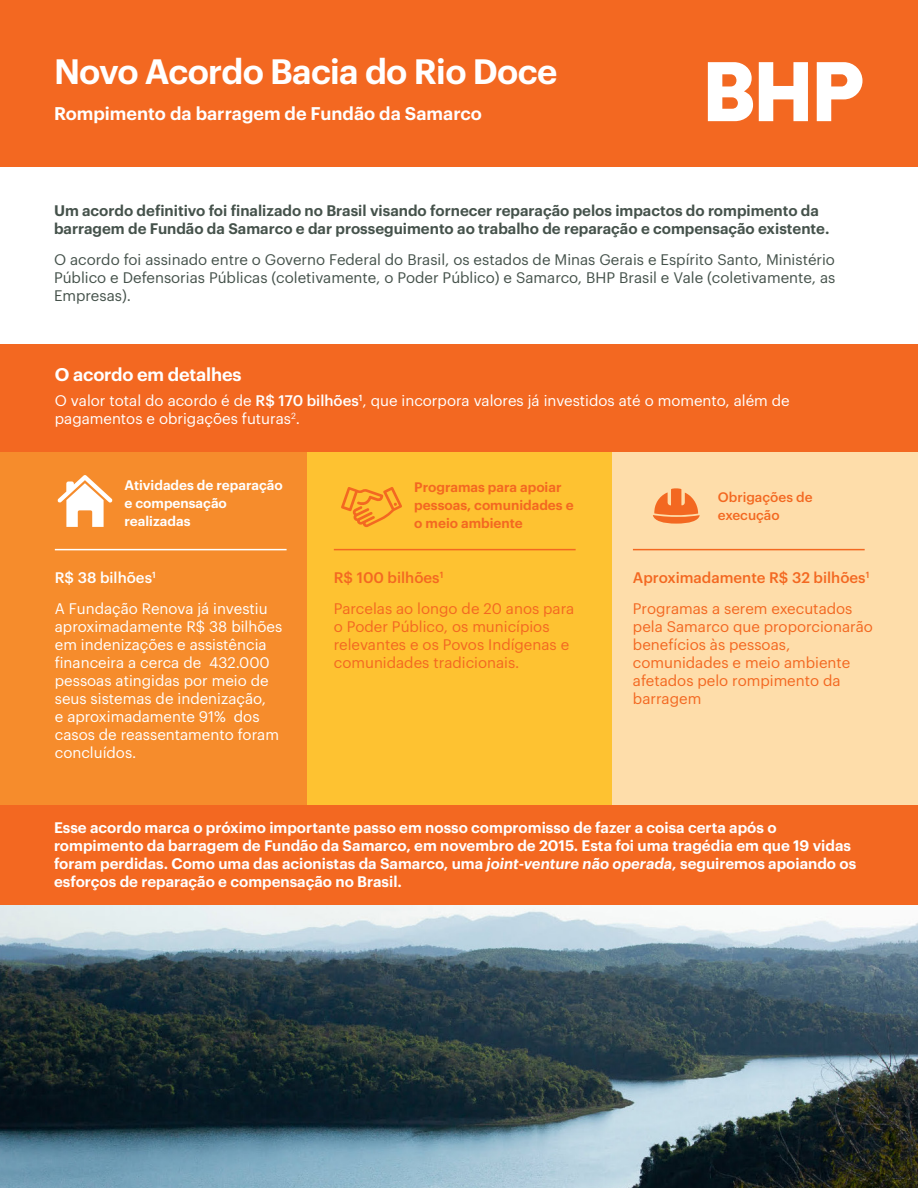
<style>
.page{position:relative;width:918px;height:1188px;background:#fff}
.page>*{position:absolute;margin:0;border:0;box-sizing:border-box;transform-origin:0 0}
.BHP_H1{font:600 34.5px "Graphik";letter-spacing:-.02em;color:#fff}
.BHP_H2{font:600 18px "Graphik";color:#fff}
.BHP_Body{font:15px/18px "Graphik";color:#fff}
.BHP_Body-2{font:600 15px/18px "Graphik";color:#fff}
.BHP_Body-3{font:15px/18px "Graphik";color:#f36821}
.BHP_Body-4{font:15px/18px "Graphik";color:#45524b;text-align:justify}
.BHP_Body-5{font:600 15px/18px "Graphik";color:#45524b}
.BHP_Body-6{font:500 15px "Graphik";color:#f36821}
.BHP_Body-7{font:500 15px "Graphik";color:#fff}
.BHP_Body-8{font:600 13.5px/18px "Graphik";color:#f36821}
.BHP_Body-9{font:600 13.5px/18px "Graphik";color:#fff}
.BHP_Body-10{font:500 13.5px/18px "Graphik";color:#f36821}
.s1{font-weight:500}
.s2{font-style:italic}
</style>
<div class="page">
<div style="left:0;top:0;width:918px;height:166px;background:#f36821"></div>
<svg style="left:708px;top:62px;width:154px;height:59px"></svg>
<div style="left:0;top:344px;width:918px;height:109px;background:#f36821"></div>
<div style="left:0;top:805px;width:918px;height:100px;background:#f36821"></div>
<div style="left:0;top:452px;width:307px;height:353px;background:#f68c2c"></div>
<div style="left:307px;top:452px;width:306px;height:353px;background:#fec231"></div>
<div style="left:613px;top:452px;width:305px;height:353px;background:#feddaa"></div>
<hr style="left:55px;top:549px;width:232px;height:1px;background:#fff">
<hr style="left:334px;top:549px;width:242px;height:1px;background:#f36821">
<hr style="left:633px;top:549px;width:232px;height:1px;background:#f36821">
<svg style="left:653px;top:488px;width:47px;height:36px"></svg>
<svg style="left:341px;top:487px;width:61px;height:40px"></svg>
<svg style="left:57px;top:475px;width:56px;height:52px"></svg>
<img style="left:0;top:905px;width:918px;height:283px">
<p class="BHP_H1" style="left:54px;top:46px;width:505px">Novo Acordo Bacia do Rio Doce</p>
<p class="BHP_H2" style="left:54px;top:99px;width:430px">Rompimento da barragem de Fundão da Samarco</p>
<h3 class="BHP_Body-5" style="left:54px;top:200px;width:777px">Um acordo definitivo foi finalizado no Brasil visando fornecer reparação pelos impactos do rompimento da barragem de Fundão da Samarco e dar prosseguimento ao trabalho de reparação e compensação existente.</h3>
<h3 class="BHP_Body-4" style="left:54px;top:250px;width:783px">O acordo foi assinado entre o Governo Federal do Brasil, os estados de Minas Gerais e Espírito Santo, Ministério Público e Defensorias Públicas (coletivamente, o Poder Público) e Samarco, BHP Brasil e Vale (coletivamente, as Empresas).</h3>
<p class="BHP_H2" style="left:55px;top:360px;width:188px">O acordo em detalhes</p>
<h3 class="BHP_Body" style="left:55px;top:390px;width:736px">O valor total do acordo é de <span class="s1">R$ 170 bilhões</span><sup>1</sup>, que incorpora valores já investidos até o momento, além de pagamentos e obrigações futuras<sup>2</sup>.</h3>
<h3 class="BHP_Body-9" style="left:125px;top:475px;width:160px">Atividades de reparação e compensação realizadas</h3>
<h3 class="BHP_Body-8" style="left:414px;top:476px;width:161px">Programas para apoiar pessoas, comunidades e o meio ambiente</h3>
<h3 class="BHP_Body-7" style="left:55px;top:566px;width:102px">R$ 38 bilhões<sup>1</sup></h3>
<h3 class="BHP_Body" style="left:55px;top:599px;width:229px">A Fundação Renova já investiu aproximadamente R$ 38 bilhões em indenizações e assistência financeira a cerca de 432.000 pessoas atingidas por meio de seus sistemas de indenização,<br>e aproximadamente 91% dos casos de reassentamento foram concluídos.</h3>
<h3 class="BHP_Body-6" style="left:334px;top:566px;width:111px">R$ 100 bilhões<sup>1</sup></h3>
<h3 class="BHP_Body-3" style="left:334px;top:599px;width:242px">Parcelas ao longo de 20 anos para o Poder Público, os municípios relevantes e os Povos Indígenas e comunidades tradicionais.</h3>
<h3 class="BHP_Body-10" style="left:718px;top:487px;width:96px">Obrigações de execução</h3>
<h3 class="BHP_Body-6" style="left:633px;top:566px;width:238px">Aproximadamente R$ 32 bilhões<sup>1</sup></h3>
<h3 class="BHP_Body-3" style="left:633px;top:599px;width:241px">Programas a serem executados pela Samarco que proporcionarão benefícios às pessoas, comunidades e meio ambiente afetados pelo rompimento da barragem</h3>
<h3 class="BHP_Body-2" style="left:54px;top:817px;width:804px">Esse acordo marca o próximo importante passo em nosso compromisso de fazer a coisa certa após o rompimento da barragem de Fundão da Samarco, em novembro de 2015. Esta foi uma tragédia em que 19 vidas foram perdidas. Como uma das acionistas da Samarco, uma <span class="s2">joint-venture não operada,</span> seguiremos apoiando os esforços de reparação e compensação no Brasil.</h3>
</div>
